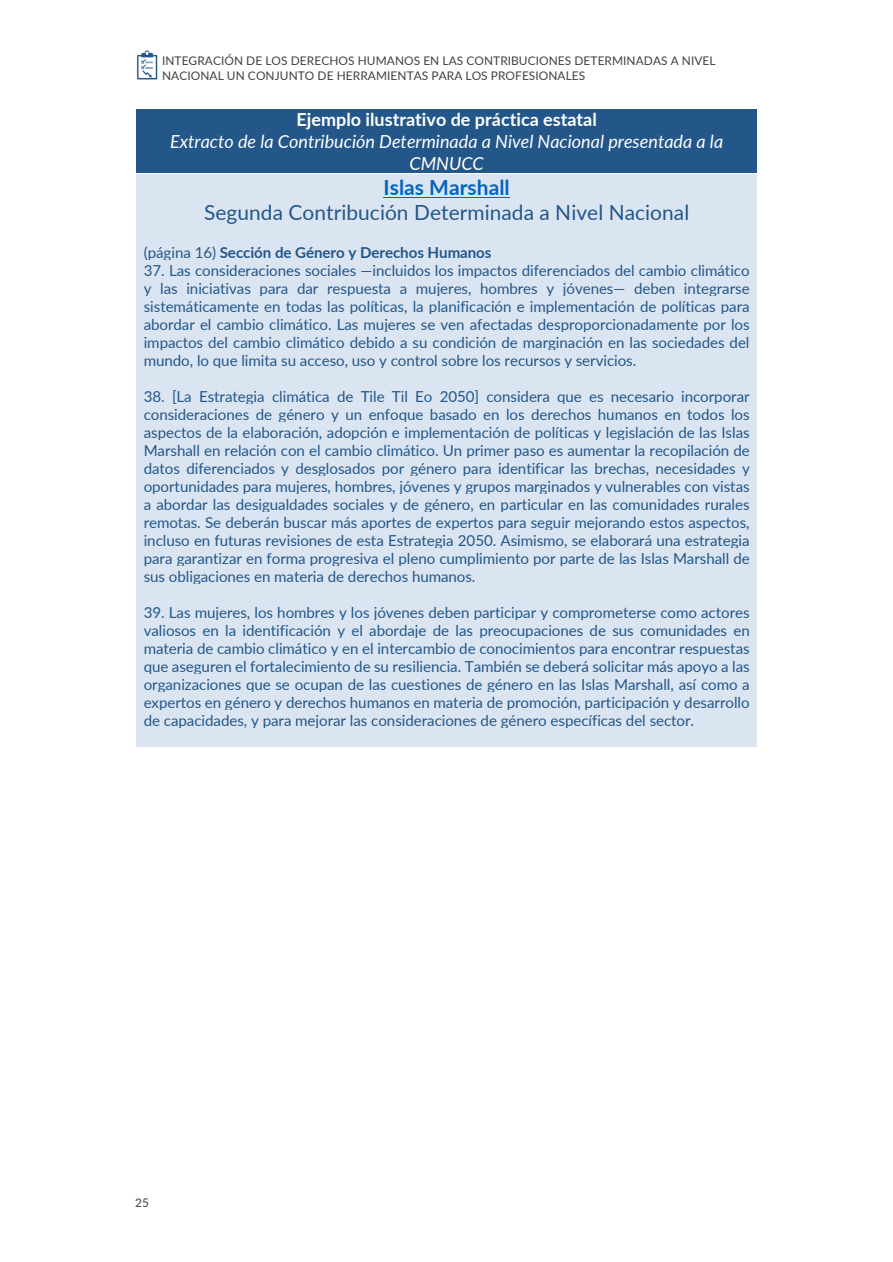
<style>
.page{position:relative;width:893px;height:1262px;background:#fff}
.page>*{position:absolute;margin:0;border:0;box-sizing:border-box;transform-origin:0 0}
.t1{font:20.85px "Lato";letter-spacing:.005em;color:#235789}
.t2{font:700 20.85px "Lato";color:#0563c1}
.t3{font:italic 18px/21.6px "Lato";color:#fff;text-align:center}
.t4{font:700 18px "Lato";color:#fff}
.t5{font:15.15px/18px "Lato";letter-spacing:-.005em;color:#235789;text-align:justify}
.t6{font:700 15.15px "Lato";letter-spacing:-.005em;color:#235789}
.t7{font:11.85px/14.7px "Lato";letter-spacing:.005em;color:#404040}
.t8{font:11.85px "Lato";color:#434343}
.s1{font-weight:400}
</style>
<div class="page">
<img style="left:137px;top:51px;width:21px;height:28px">
<div style="left:136px;top:109px;width:621px;height:65px;background:#235789"></div>
<div style="left:136px;top:174px;width:621px;height:573px;background:#dbe5f1"></div>
<hr style="left:383px;top:197px;width:126px;height:1px;background:#0563c1">
<hr style="left:136px;top:174px;width:621px;height:1px;background:#fff">
<p class="t7" style="left:162px;top:53px;width:555px">INTEGRACIÓN DE LOS DERECHOS HUMANOS EN LAS CONTRIBUCIONES DETERMINADAS A NIVEL<br>NACIONAL UN CONJUNTO DE HERRAMIENTAS PARA LOS PROFESIONALES</p>
<p class="t4" style="left:296px;top:109px;width:302px">Ejemplo ilustrativo de práctica estatal</p>
<p class="t3" style="left:170px;top:130px;width:554px">Extracto de la Contribución Determinada a Nivel Nacional presentada a la<br>CMNUCC</p>
<h1 class="t2" style="left:383px;top:175px;width:128px">Islas Marshall</h1>
<h1 class="t1" style="left:204px;top:200px;width:486px">Segunda Contribución Determinada a Nivel Nacional</h1>
<p class="t6" style="left:144px;top:242px;width:349px"><span class="s1">(página 16)</span> Sección de Género y Derechos Humanos</p>
<p class="t5" style="left:144px;top:261px;width:607px">37. Las consideraciones sociales —incluidos los impactos diferenciados del cambio climático y las iniciativas para dar respuesta a mujeres, hombres y jóvenes— deben integrarse sistemáticamente en todas las políticas, la planificación e implementación de políticas para abordar el cambio climático. Las mujeres se ven afectadas desproporcionadamente por los impactos del cambio climático debido a su condición de marginación en las sociedades del mundo, lo que limita su acceso, uso y control sobre los recursos y servicios.</p>
<p class="t5" style="left:144px;top:387px;width:607px">38. [La Estrategia climática de Tile Til Eo 2050] considera que es necesario incorporar consideraciones de género y un enfoque basado en los derechos humanos en todos los aspectos de la elaboración, adopción e implementación de políticas y legislación de las Islas Marshall en relación con el cambio climático. Un primer paso es aumentar la recopilación de datos diferenciados y desglosados por género para identificar las brechas, necesidades y oportunidades para mujeres, hombres, jóvenes y grupos marginados y vulnerables con vistas a abordar las desigualdades sociales y de género, en particular en las comunidades rurales remotas. Se deberán buscar más aportes de expertos para seguir mejorando estos aspectos, incluso en futuras revisiones de esta Estrategia 2050. Asimismo, se elaborará una estrategia para garantizar en forma progresiva el pleno cumplimiento por parte de las Islas Marshall de sus obligaciones en materia de derechos humanos.</p>
<p class="t5" style="left:144px;top:603px;width:607px">39. Las mujeres, los hombres y los jóvenes deben participar y comprometerse como actores valiosos en la identificación y el abordaje de las preocupaciones de sus comunidades en materia de cambio climático y en el intercambio de conocimientos para encontrar respuestas que aseguren el fortalecimiento de su resiliencia. También se deberá solicitar más apoyo a las organizaciones que se ocupan de las cuestiones de género en las Islas Marshall, así como a expertos en género y derechos humanos en materia de promoción, participación y desarrollo de capacidades, y para mejorar las consideraciones de género específicas del sector.</p>
<p class="t8" style="left:135px;top:1194px;width:15px">25</p>
</div>
